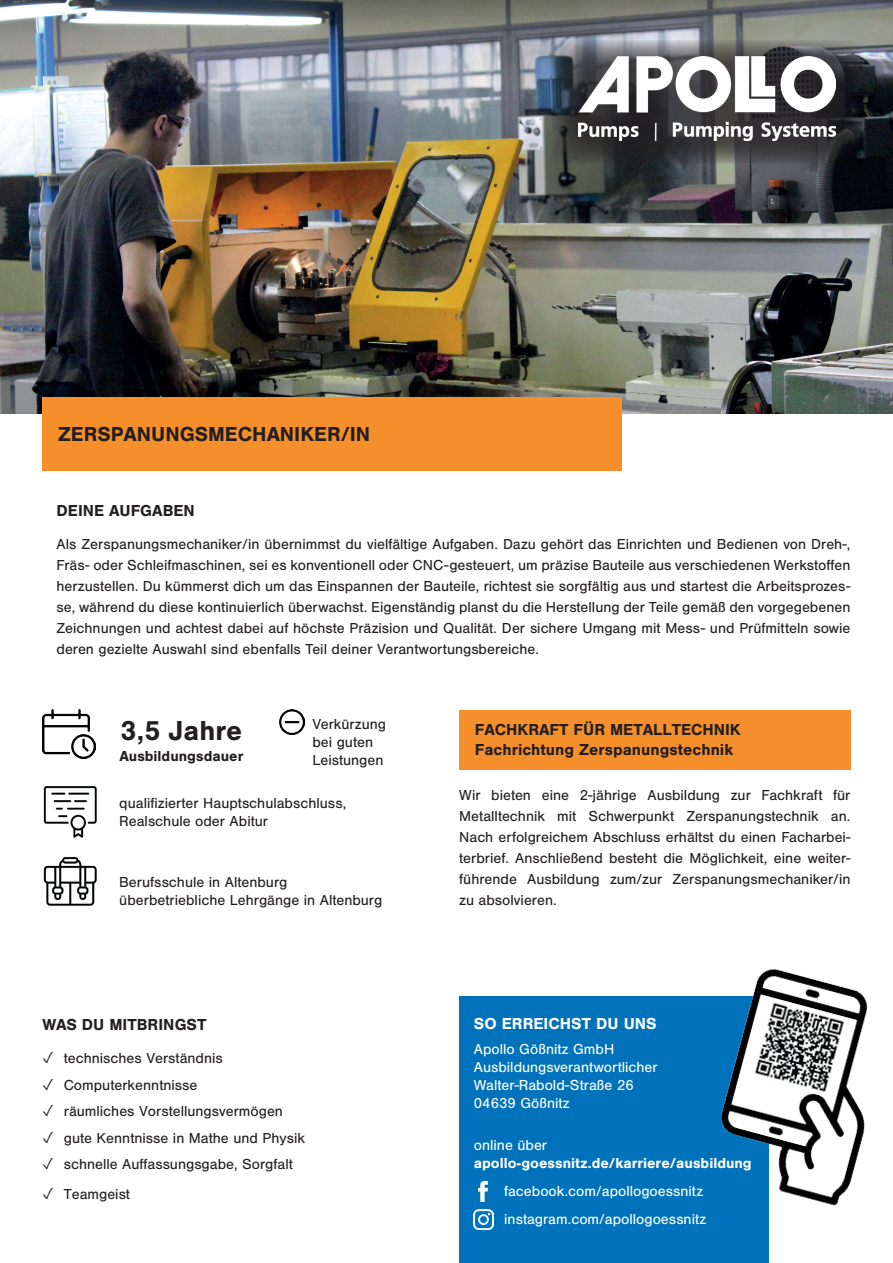
<style>
.page{position:relative;width:893px;height:1263px;background:#fff}
.page>*{position:absolute;margin:0;border:0;box-sizing:border-box;transform-origin:0 0}
.t1{font:700 28.5px "Nimbus San";color:#231f20}
.t2{font:700 21px "Nimbus San";color:#231f20}
.t3{font:700 16.5px/19.8px "Nimbus San";color:#231f20}
.t4{font:700 16.5px "Nimbus San";color:#fff}
.t5{font:15px/21px "Nimbus San";color:#231f20}
.t6{font:15px/18px "Nimbus San";color:#fff}
.t7{font:700 15px "Nimbus San";color:#fff}
.t8{font:700 15px "Nimbus San";color:#231f20}
</style>
<div class="page">
<img style="left:0;top:0;width:893px;height:414px">
<div style="left:43px;top:398px;width:579px;height:73px;background:#f58f2b"></div>
<img style="left:43px;top:709px;width:53px;height:49px">
<img style="left:279px;top:709px;width:26px;height:26px">
<img style="left:43px;top:786px;width:54px;height:52px">
<img style="left:43px;top:856px;width:54px;height:50px">
<svg style="left:551px;top:40px;width:309px;height:124px;background:#474a4d"></svg>
<img style="left:578px;top:56px;width:258px;height:84px">
<div style="left:459px;top:996px;width:309px;height:267px;background:#0072bc"></div>
<img style="left:479px;top:1181px;width:9px;height:20px">
<img style="left:473px;top:1209px;width:20px;height:21px">
<img style="left:720px;top:969px;width:148px;height:271px">
<img style="left:750px;top:998px;width:99px;height:99px">
<div style="left:459px;top:710px;width:391px;height:60px;background:#f58f2b"></div>
<h2 class="t2" style="left:58px;top:422px;width:314px">ZERSPANUNGSMECHANIKER/IN</h2>
<p class="t3" style="left:57px;top:500px;width:140px">DEINE AUFGABEN</p>
<p class="t5" style="left:57px;top:534px;width:795px;text-align:justify">Als Zerspanungsmechaniker/in übernimmst du vielfältige Aufgaben. Dazu gehört das Einrichten und Bedienen von Dreh-, Fräs- oder Schleifmaschinen, sei es konventionell oder CNC-gesteuert, um präzise Bauteile aus verschiedenen Werkstoffen herzustellen. Du kümmerst dich um das Einspannen der Bauteile, richtest sie sorgfältig aus und startest die Arbeitsprozes&shy;se, während du diese kontinuierlich überwachst. Eigenständig planst du die Herstellung der Teile gemäß den vorgegebenen Zeichnungen und achtest dabei auf höchste Präzision und Qualität. Der sichere Umgang mit Mess- und Prüfmitteln sowie deren gezielte Auswahl sind ebenfalls Teil deiner Verantwortungsbereiche.</p>
<p class="t5" style="left:312px;top:715px;width:75px;line-height:18px">Verkürzung bei guten<br>Leistungen</p>
<p class="t5" style="left:119px;top:794px;width:229px;line-height:18px">qualifizierter Hauptschulabschluss,<br>Realschule oder Abitur</p>
<h1 class="t1" style="left:121px;top:715px;width:123px">3,5 Jahre</h1>
<p class="t8" style="left:119px;top:748px;width:126px">Ausbildungsdauer</p>
<p class="t5" style="left:119px;top:873px;width:265px;line-height:18px">Berufsschule in Altenburg überbetriebliche Lehrgänge in Altenburg</p>
<p class="t3" style="left:43px;top:1015px;width:166px">WAS DU MITBRINGST</p>
<p class="t5" style="left:43px;top:1048px;width:182px">✓ technisches Verständnis</p>
<p class="t5" style="left:43px;top:1074px;width:156px">✓ Computerkenntnisse</p>
<p class="t5" style="left:43px;top:1101px;width:242px">✓ räumliches Vorstellungsvermögen</p>
<p class="t5" style="left:43px;top:1127px;width:264px">✓ gute Kenntnisse in Mathe und Physik</p>
<p class="t5" style="left:43px;top:1154px;width:252px">✓ schnelle Auffassungsgabe, Sorgfalt</p>
<p class="t5" style="left:43px;top:1184px;width:89px">✓ Teamgeist</p>
<p class="t3" style="left:475px;top:720px;width:267px">FACHKRAFT FÜR METALLTECHNIK<br>Fachrichtung Zerspanungstechnik</p>
<p class="t5" style="left:459px;top:785px;width:393px;text-align:justify">Wir bieten eine 2-jährige Ausbildung zur Fachkraft für Metalltechnik mit Schwerpunkt Zerspanungstechnik an.<br>Nach erfolgreichem Abschluss erhältst du einen Facharbei&shy;terbrief. Anschließend besteht die Möglichkeit, eine weiter&shy;führende Ausbildung zum/zur Zerspanungsmechaniker/in zu absolvieren.</p>
<p class="t4" style="left:474px;top:1014px;width:184px">SO ERREICHST DU UNS</p>
<p class="t6" style="left:474px;top:1040px;width:185px">Apollo Gößnitz GmbH<br>Ausbildungsverantwortlicher<br>Walter-Rabold-Straße 26<br>04639 Gößnitz</p>
<p class="t6" style="left:474px;top:1137px;width:75px">online über</p>
<p class="t7" style="left:474px;top:1155px;width:279px">apollo-goessnitz.de/karriere/ausbildung</p>
<p class="t6" style="left:504px;top:1177px;width:204px;line-height:28.2px">facebook.com/apollogoessnitz instagram.com/apollogoessnitz</p>
</div>
